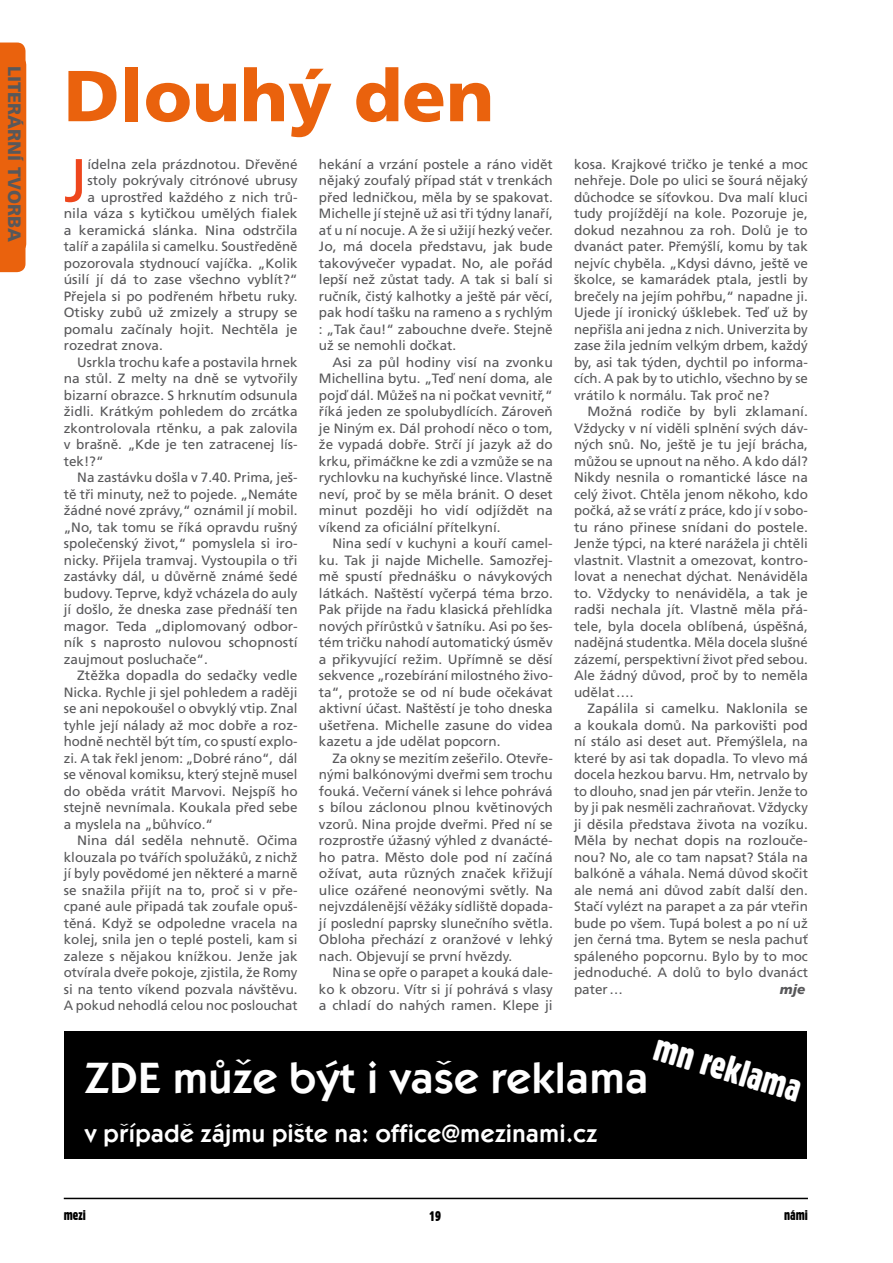
<style>
.page{position:relative;width:893px;height:1263px;background:#fff}
.page>*{position:absolute;margin:0;border:0;box-sizing:border-box;transform-origin:0 0}
.t1{font:900 72px "Frutiger CE";color:#ea620d}
.t2{font:60.75px "Frutiger CE";color:#ee461c}
.t3{font:600 45px "Kabel Itc TEE";color:#fff}
.t4{font:36px "Gothic 821 Condensed BT";color:#fff}
.t5{font:600 25.5px "Kabel Itc TEE";color:#fff}
.t6{font:900 18px "Frutiger CE";color:#58585a}
.t7{font:13.5px/16.5px "Frutiger CE";color:#58585a;text-align:justify}
.t8{font:13.5px "Gothic 821 Condensed BT";color:#000}
.t9{font:italic 900 13.5px "Frutiger CE";color:#58585a}
</style>
<div class="page">
<hr style="left:64px;top:1198px;width:744px;height:1px;background:#000">
<div style="left:0;top:43px;width:26px;height:229px;background:#ea620d"></div>
<div style="left:64px;top:1031px;width:742px;height:128px;background:#000"></div>
<h3 class="t6" style="left:25px;top:66px;width:174px;rotate:90deg">literární tvorba</h3>
<h1 class="t1" style="left:64px;top:55px;width:432px">Dlouhý den</h1>
<h2 class="t2" style="left:64px;top:146px;width:25px">J</h2>
<p class="t7" style="left:87px;top:156px;width:212px">ídelna zela prázdnotou. Dřevěné</p>
<p class="t7" style="left:87px;top:172px;width:212px">stoly pokrývaly citrónové ubrusy</p>
<p class="t7" style="left:87px;top:189px;width:212px">a uprostřed každého z nich trů-</p>
<p class="t7" style="left:64px;top:205px;width:235px">nila váza s kytičkou umělých fialek</p>
<p class="t7" style="left:64px;top:222px;width:235px">a keramická slánka. Nina odstrčila</p>
<p class="t7" style="left:64px;top:238px;width:235px">talíř a zapálila si camelku. Soustředěně</p>
<p class="t7" style="left:64px;top:255px;width:235px">pozorovala stydnoucí vajíčka. „Kolik</p>
<p class="t7" style="left:64px;top:271px;width:235px">úsilí jí dá to zase všechno vyblít?“</p>
<p class="t7" style="left:64px;top:288px;width:235px">Přejela si po podřeném hřbetu ruky.</p>
<p class="t7" style="left:64px;top:304px;width:235px">Otisky zubů už zmizely a strupy se</p>
<p class="t7" style="left:64px;top:321px;width:235px">pomalu začínaly hojit. Nechtěla je</p>
<p class="t7" style="left:64px;top:337px;width:101px">rozedrat znova.</p>
<p class="t7" style="left:77px;top:354px;width:222px">Usrkla trochu kafe a postavila hrnek</p>
<p class="t7" style="left:64px;top:370px;width:235px">na stůl. Z melty na dně se vytvořily</p>
<p class="t7" style="left:64px;top:387px;width:235px">bizarní obrazce. S hrknutím odsunula</p>
<p class="t7" style="left:64px;top:403px;width:235px">židli. Krátkým pohledem do zrcátka</p>
<p class="t7" style="left:64px;top:420px;width:235px">zkontrolovala rtěnku, a pak zalovila</p>
<p class="t7" style="left:64px;top:436px;width:235px">v brašně. „Kde je ten zatracenej lís-</p>
<p class="t7" style="left:64px;top:453px;width:41px">tek!?“</p>
<p class="t7" style="left:77px;top:469px;width:222px">Na zastávku došla v 7.40. Prima, ješ-</p>
<p class="t7" style="left:64px;top:486px;width:235px">tě tři minuty, než to pojede. „Nemáte</p>
<p class="t7" style="left:64px;top:502px;width:235px">žádné nové zprávy,“ oznámil jí mobil.</p>
<p class="t7" style="left:64px;top:519px;width:235px">„No, tak tomu se říká opravdu rušný</p>
<p class="t7" style="left:64px;top:535px;width:235px">společenský život,“ pomyslela si iro-</p>
<p class="t7" style="left:64px;top:552px;width:235px">nicky. Přijela tramvaj. Vystoupila o tři</p>
<p class="t7" style="left:64px;top:568px;width:235px">zastávky dál, u důvěrně známé šedé</p>
<p class="t7" style="left:64px;top:585px;width:235px">budovy. Teprve, když vcházela do auly</p>
<p class="t7" style="left:64px;top:601px;width:235px">jí došlo, že dneska zase přednáší ten</p>
<p class="t7" style="left:64px;top:618px;width:235px">magor. Teda „diplomovaný odbor-</p>
<p class="t7" style="left:64px;top:634px;width:235px">ník s naprosto nulovou schopností</p>
<p class="t7" style="left:64px;top:651px;width:146px">zaujmout posluchače“.</p>
<p class="t7" style="left:77px;top:667px;width:222px">Ztěžka dopadla do sedačky vedle</p>
<p class="t7" style="left:64px;top:684px;width:235px">Nicka. Rychle ji sjel pohledem a raději</p>
<p class="t7" style="left:64px;top:700px;width:235px">se ani nepokoušel o obvyklý vtip. Znal</p>
<p class="t7" style="left:64px;top:717px;width:235px">tyhle její nálady až moc dobře a roz-</p>
<p class="t7" style="left:64px;top:733px;width:235px">hodně nechtěl být tím, co spustí explo-</p>
<p class="t7" style="left:64px;top:750px;width:235px">zi. A tak řekl jenom: „Dobré ráno“, dál</p>
<p class="t7" style="left:64px;top:766px;width:235px">se věnoval komiksu, který stejně musel</p>
<p class="t7" style="left:64px;top:783px;width:235px">do oběda vrátit Marvovi. Nejspíš ho</p>
<p class="t7" style="left:64px;top:799px;width:235px">stejně nevnímala. Koukala před sebe</p>
<p class="t7" style="left:64px;top:816px;width:151px">a myslela na „bůhvíco.“</p>
<p class="t7" style="left:77px;top:832px;width:222px">Nina dál seděla nehnutě. Očima</p>
<p class="t7" style="left:64px;top:849px;width:235px">klouzala po tvářích spolužáků, z nichž</p>
<p class="t7" style="left:64px;top:865px;width:235px">jí byly povědomé jen některé a marně</p>
<p class="t7" style="left:64px;top:882px;width:235px">se snažila přijít na to, proč si v pře-</p>
<p class="t7" style="left:64px;top:898px;width:235px">cpané aule připadá tak zoufale opuš-</p>
<p class="t7" style="left:64px;top:915px;width:235px">těná. Když se odpoledne vracela na</p>
<p class="t7" style="left:64px;top:931px;width:235px">kolej, snila jen o teplé posteli, kam si</p>
<p class="t7" style="left:64px;top:948px;width:235px">zaleze s nějakou knížkou. Jenže jak</p>
<p class="t7" style="left:64px;top:964px;width:235px">otvírala dveře pokoje, zjistila, že Romy</p>
<p class="t7" style="left:64px;top:981px;width:235px">si na tento víkend pozvala návštěvu.</p>
<p class="t7" style="left:64px;top:997px;width:235px">A pokud nehodlá celou noc poslouchat</p>
<p class="t7" style="left:319px;top:156px;width:235px">hekání a vrzání postele a ráno vidět nějaký zoufalý případ stát v trenkách před ledničkou, měla by se spakovat.<br>Michelle jí stejně už asi tři týdny lanaří, ať u ní nocuje. A že si užijí hezký večer.<br>Jo, má docela představu, jak bude takovývečer vypadat. No, ale pořád lepší než zůstat tady. A tak si balí si ručník, čistý kalhotky a ještě pár věcí, pak hodí tašku na rameno a s rychlým : „Tak čau!“ zabouchne dveře. Stejně už se nemohli dočkat.</p>
<p class="t7" style="left:319px;top:354px;width:235px;text-indent:14px">Asi za půl hodiny visí na zvonku Michellina bytu. „Teď není doma, ale pojď dál. Můžeš na ni počkat vevnitř,“ říká jeden ze spolubydlících. Zároveň je Niným ex. Dál prohodí něco o tom, že vypadá dobře. Strčí jí jazyk až do krku, přimáčkne ke zdi a vzmůže se na rychlovku na kuchyňské lince. Vlastně neví, proč by se měla bránit. O deset minut později ho vidí odjíždět na víkend za oficiální přítelkyní.</p>
<p class="t7" style="left:319px;top:535px;width:235px;text-indent:14px">Nina sedí v kuchyni a kouří camel&shy;ku. Tak ji najde Michelle. Samozřej&shy;mě spustí přednášku o návykových látkách. Naštěstí vyčerpá téma brzo.<br>Pak přijde na řadu klasická přehlídka nových přírůstků v šatníku. Asi po šes&shy;tém tričku nahodí automatický úsměv a přikyvující režim. Upřímně se děsí sekvence „rozebírání milostného živo&shy;ta“, protože se od ní bude očekávat aktivní účast. Naštěstí je toho dneska ušetřena. Michelle zasune do videa kazetu a jde udělat popcorn.</p>
<p class="t7" style="left:319px;top:750px;width:235px;text-indent:14px">Za okny se mezitím zešeřilo. Otevře&shy;nými balkónovými dveřmi sem trochu fouká. Večerní vánek si lehce pohrává s bílou záclonou plnou květinových vzorů. Nina projde dveřmi. Před ní se rozprostře úžasný výhled z dvanácté&shy;ho patra. Město dole pod ní začíná ožívat, auta různých značek křižují ulice ozářené neonovými světly. Na nejvzdálenější věžáky sídliště dopada&shy;jí poslední paprsky slunečního světla.<br>Obloha přechází z oranžové v lehký nach. Objevují se první hvězdy.</p>
<p class="t7" style="left:319px;top:964px;width:235px;text-indent:14px">Nina se opře o parapet a kouká dale&shy;ko k obzoru. Vítr si jí pohrává s vlasy a chladí do nahých ramen. Klepe ji</p>
<p class="t7" style="left:574px;top:156px;width:235px">kosa. Krajkové tričko je tenké a moc nehřeje. Dole po ulici se šourá nějaký důchodce se síťovkou. Dva malí kluci tudy projíždějí na kole. Pozoruje je, dokud nezahnou za roh. Dolů je to dvanáct pater. Přemýšlí, komu by tak nejvíc chyběla. „Kdysi dávno, ještě ve školce, se kamarádek ptala, jestli by brečely na jejím pohřbu,“ napadne ji.<br>Ujede jí ironický úšklebek. Teď už by nepřišla ani jedna z nich. Univerzita by zase žila jedním velkým drbem, každý by, asi tak týden, dychtil po informa&shy;cích. A pak by to utichlo, všechno by se vrátilo k normálu. Tak proč ne?</p>
<p class="t7" style="left:574px;top:403px;width:235px;text-indent:14px">Možná rodiče by byli zklamaní.<br>Vždycky v ní viděli splnění svých dáv&shy;ných snů. No, ještě je tu její brácha, můžou se upnout na něho. A kdo dál?<br>Nikdy nesnila o romantické lásce na celý život. Chtěla jenom někoho, kdo počká, až se vrátí z práce, kdo jí v sobo&shy;tu ráno přinese snídani do postele.<br>Jenže týpci, na které narážela ji chtěli vlastnit. Vlastnit a omezovat, kontro&shy;lovat a nenechat dýchat. Nenáviděla to. Vždycky to nenáviděla, a tak je radši nechala jít. Vlastně měla přá&shy;tele, byla docela oblíbená, úspěšná, nadějná studentka. Měla docela slušné zázemí, perspektivní život před sebou.<br>Ale žádný důvod, proč by to neměla udělat….</p>
<p class="t7" style="left:574px;top:700px;width:235px;text-indent:14px">Zapálila si camelku. Naklonila se a koukala domů. Na parkovišti pod ní stálo asi deset aut. Přemýšlela, na které by asi tak dopadla. To vlevo má docela hezkou barvu. Hm, netrvalo by to dlouho, snad jen pár vteřin. Jenže to by ji pak nesměli zachraňovat. Vždycky ji děsila představa života na vozíku.<br>Měla by nechat dopis na rozlouče&shy;nou? No, ale co tam napsat? Stála na balkóně a váhala. Nemá důvod skočit ale nemá ani důvod zabít další den.<br>Stačí vylézt na parapet a za pár vteřin bude po všem. Tupá bolest a po ní už jen černá tma. Bytem se nesla pachuť spáleného popcornu. Bylo by to moc jednoduché. A dolů to bylo dvanáct pater…</p>
<p class="t9" style="left:780px;top:981px;width:27px">mje</p>
<h3 class="t4" style="left:662px;top:1025px;width:153px;rotate:17deg">mn reklama</h3>
<h3 class="t3" style="left:84px;top:1051px;width:566px">ZDE může být i vaše reklama</h3>
<h3 class="t5" style="left:84px;top:1118px;width:515px">v případě zájmu pište na: office@mezinami.cz</h3>
<p class="t8" style="left:64px;top:1207px;width:24px">mezi</p>
<p class="t8" style="left:429px;top:1208px;width:13px">19</p>
<p class="t8" style="left:784px;top:1207px;width:25px">námi</p>
</div>
